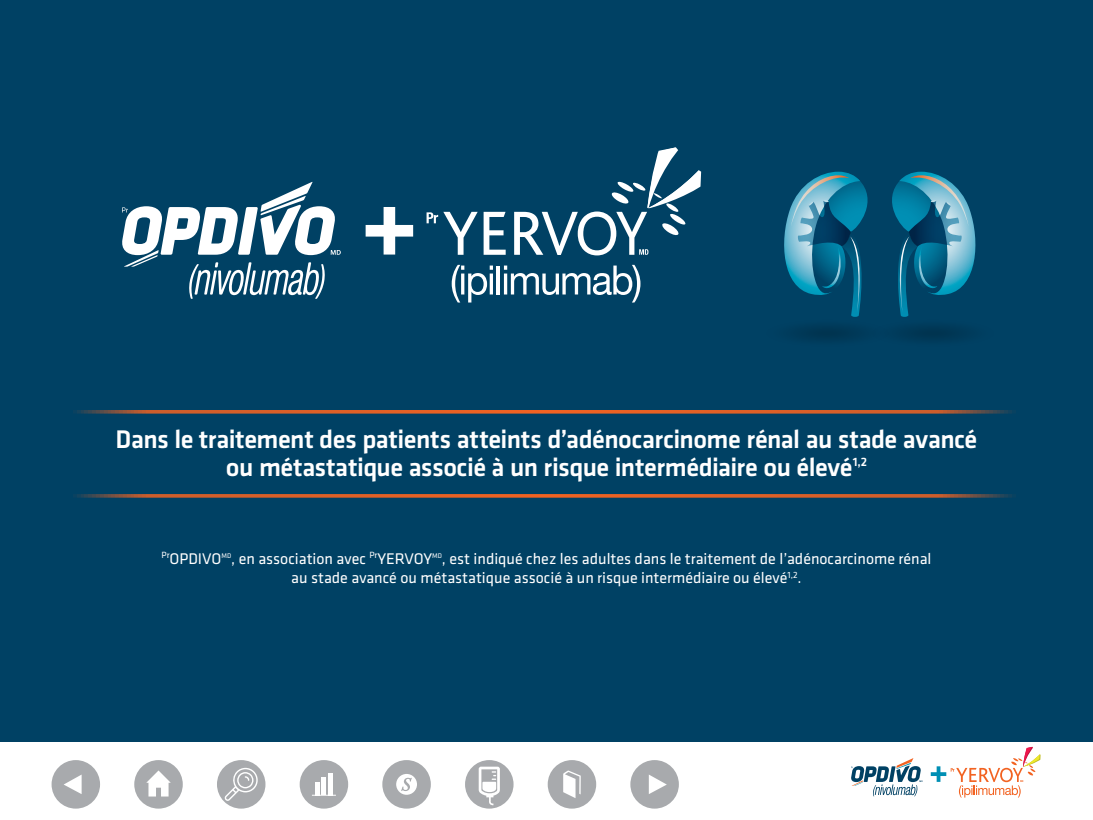
<style>
.page{position:relative;width:1093px;height:820px;background:#fff}
.page>*{position:absolute;margin:0;border:0;box-sizing:border-box;transform-origin:0 0}
.t1{font:500 26.4px/28.4px "Klavika";letter-spacing:-.02em;color:#fff;text-align:center}
.t2{font:16px/19.2px "Klavika";color:#fff}
.t3{font:7px "Klavika";color:#fff}
</style>
<div class="page">
<svg style="left:931px;top:746px;width:109px;height:51px"></svg>
<svg style="left:851px;top:758px;width:71px;height:38px"></svg>
<div style="left:548px;top:759px;width:48px;height:49px;background:#a8aaad;border-radius:50%"></div>
<svg style="left:563px;top:770px;width:18px;height:27px"></svg>
<div style="left:382px;top:759px;width:49px;height:49px;background:#a8aaad;border-radius:50%"></div>
<svg style="left:396px;top:774px;width:21px;height:20px"></svg>
<div style="left:217px;top:759px;width:48px;height:49px;background:#a8aaad;border-radius:50%"></div>
<svg style="left:224px;top:767px;width:35px;height:33px"></svg>
<div style="left:300px;top:759px;width:48px;height:49px;background:#a8aaad;border-radius:50%"></div>
<hr style="left:322px;top:777px;width:4px;height:17px;background:#fff">
<div style="left:315px;top:781px;width:5px;height:13px;background:#fff"></div>
<div style="left:328px;top:772px;width:5px;height:22px;background:#fff"></div>
<svg style="left:312px;top:794px;width:24px;height:1px"></svg>
<div style="left:630px;top:759px;width:49px;height:49px;background:#a8aaad;border-radius:50%"></div>
<svg style="left:649px;top:775px;width:18px;height:18px"></svg>
<div style="left:134px;top:759px;width:49px;height:49px;background:#a8aaad;border-radius:50%"></div>
<svg style="left:146px;top:770px;width:25px;height:26px"></svg>
<div style="left:465px;top:759px;width:48px;height:49px;background:#a8aaad;border-radius:50%"></div>
<svg style="left:479px;top:766px;width:21px;height:39px"></svg>
<div style="left:0;top:0;width:1093px;height:740px;background:#004164"></div>
<svg style="left:452px;top:265px;width:41px;height:37px"></svg>
<hr style="left:497px;top:265px;width:3px;height:29px;background:#fff">
<svg style="left:504px;top:265px;width:136px;height:37px"></svg>
<svg style="left:426px;top:147px;width:275px;height:108px"></svg>
<svg style="left:366px;top:207px;width:47px;height:47px"></svg>
<svg style="left:122px;top:182px;width:219px;height:117px"></svg>
<hr style="left:59px;top:410px;width:975px;height:3px;background:#f26322">
<hr style="left:59px;top:494px;width:975px;height:3px;background:#f26322">
<svg style="left:784px;top:172px;width:192px;height:168px"></svg>
<div style="left:52px;top:759px;width:48px;height:49px;background:#a8aaad;border-radius:50%"></div>
<svg style="left:64px;top:774px;width:18px;height:19px"></svg>
<h1 class="t1" style="left:116px;top:424px;width:863px">Dans le traitement des patients atteints d’adénocarcinome rénal au stade avancé ou métastatique associé à un risque intermédiaire ou élevé<sup>1,2</sup></h1>
<p class="t2" style="left:161px;top:548px;width:61px"><sup>Pr</sup>OPDIVO</p>
<p class="t3" style="left:221px;top:551px;width:11px">MD</p>
<p class="t2" style="left:231px;top:548px;width:202px">, en association avec <sup>Pr</sup>YERVOY</p>
<p class="t3" style="left:432px;top:551px;width:11px">MD</p>
<p class="t2" style="left:291px;top:548px;width:642px;text-indent:151px">, est indiqué chez les adultes dans le traitement de l’adénocarcinome rénal au stade avancé ou métastatique associé à un risque intermédiaire ou élevé<sup>1,2</sup>.</p>
</div>
